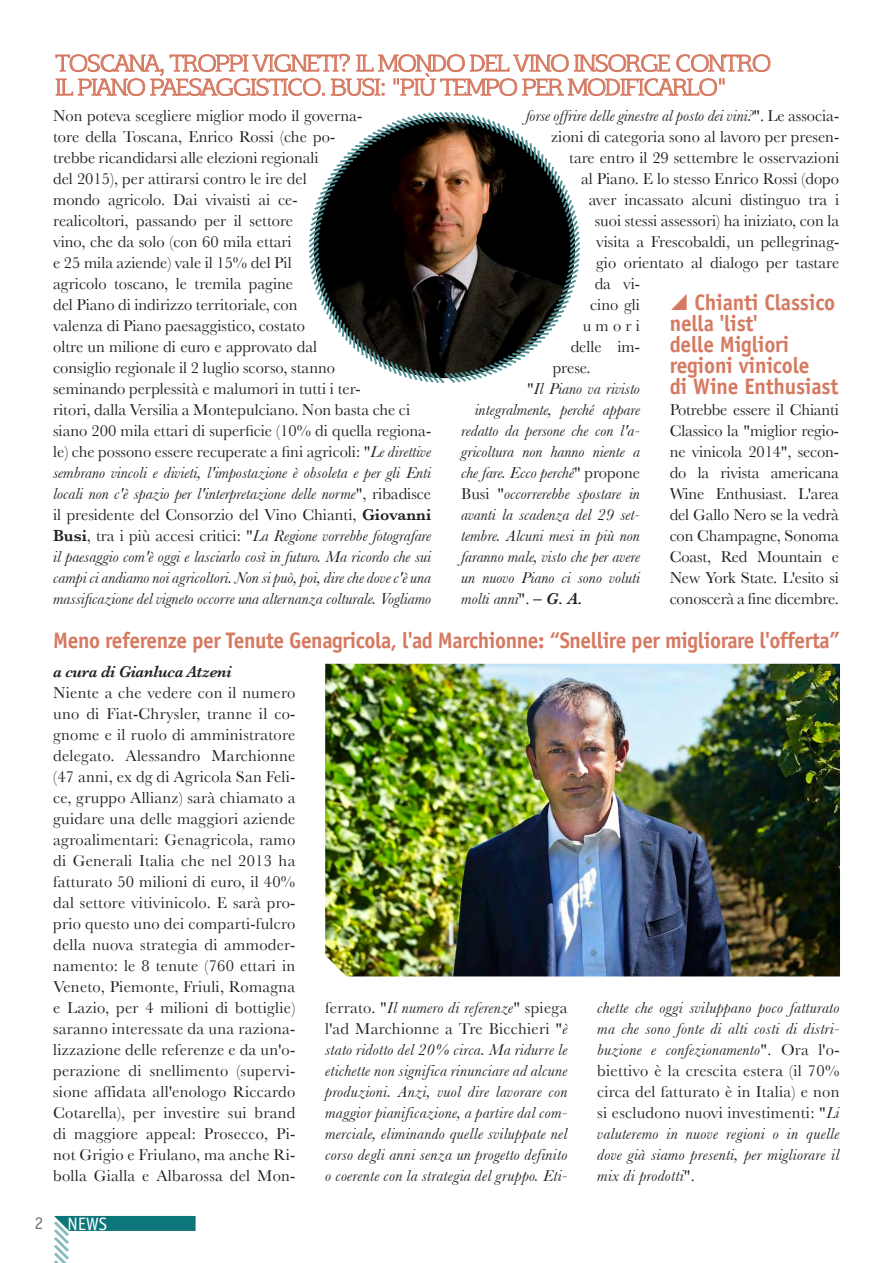
<style>
.page{position:relative;width:893px;height:1263px;background:#fff}
.page>*{position:absolute;margin:0;border:0;box-sizing:border-box;transform-origin:0 0}
.t1{font:700 22.5px/21px "Officina Sans Std";letter-spacing:-.02em;color:#d67961;scale:.95 1}
.t2{font:22.5px "Aftaserif";letter-spacing:-.04em;color:#d67961}
.t3{font:18px "Officina Sans Std";color:#fff}
.t4{font:18px "Officina Sans Std";color:#76787b}
.t5{font:16.5px/21px "Baskerville";color:#231f20;text-align:justify}
.t6{font:italic 16.5px/21px "Baskerville";color:#231f20;text-align:justify}
.t7{font:italic 600 16.5px "Baskerville";letter-spacing:-.02em;color:#231f20}
.s1{font-style:italic}
.s2{font-weight:600}
.s3{font-style:normal}
</style>
<div class="page">
<svg style="left:54px;top:1216px;width:142px;height:47px"></svg>
<svg style="left:55px;top:53px;width:716px;height:43px"></svg>
<img style="left:325px;top:664px;width:515px;height:312px">
<svg style="left:308px;top:111px;width:273px;height:273px"></svg>
<p class="t2" style="left:55px;top:49px;width:717px">TOSCANA, TROPPI VIGNETI? IL MONDO DEL VINO INSORGE CONTRO</p>
<p class="t2" style="left:55px;top:73px;width:673px">IL PIANO PAESAGGISTICO. BUSI: "PIÙ TEMPO PER MODIFICARLO"</p>
<p class="t5" style="left:53px;top:105px;width:380px;text-align:left">Non poteva scegliere miglior modo il governa-<br>tore della Toscana, Enrico Rossi (che po-<br>trebbe ricandidarsi alle elezioni regionali<br>del 2015), per attirarsi contro le ire del<br>mondo agricolo. Dai vivaisti ai ce-<br>realicoltori, passando per il settore<br>vino, che da solo (con 60 mila ettari<br>e 25 mila aziende) vale il 15% del Pil<br>agricolo toscano, le tremila pagine<br>del Piano di indirizzo territoriale, con<br>valenza di Piano paesaggistico, costato<br>oltre un milione di euro e approvato dal<br>consiglio regionale il 2 luglio scorso, stanno<br>seminando perplessità e malumori in tutti i ter-<br>ritori, dalla Versilia a Montepulciano. Non basta che ci siano 200 mila ettari di superficie (10% di quella regiona&shy;le) che possono essere recuperate a fini agricoli: "<span class="s1">Le direttive sembrano vincoli e divieti, l'impostazione è obsoleta e per gli Enti locali non c'è spazio per l'interpretazione delle norme</span>", ribadisce il presidente del Consorzio del Vino Chianti, <span class="s2">Giovanni Busi</span>, tra i più accesi critici: "<span class="s1">La Regione vorrebbe fotografare il paesaggio com'è oggi e lasciarlo così in futuro. Ma ricordo che sui campi ci andiamo noi agricoltori. Non si può, poi, dire che dove c'è una massificazione del vigneto occorre una alternanza colturale. Vogliamo</span></p>
<p class="t6" style="left:526px;top:105px;width:315px">forse offrire delle ginestre al posto dei vini?<span class="s3">". Le associa-</span></p>
<p class="t5" style="left:551px;top:126px;width:290px">zioni di categoria sono al lavoro per presen-</p>
<p class="t5" style="left:569px;top:147px;width:272px">tare entro il 29 settembre le osservazioni</p>
<p class="t5" style="left:581px;top:168px;width:259px">al Piano. E lo stesso Enrico Rossi (dopo</p>
<p class="t5" style="left:589px;top:189px;width:252px">aver incassato alcuni distinguo tra i</p>
<p class="t5" style="left:595px;top:210px;width:246px">suoi stessi assessori) ha iniziato, con la</p>
<p class="t5" style="left:596px;top:231px;width:245px">visita a Frescobaldi, un pellegrinag-</p>
<p class="t5" style="left:596px;top:252px;width:245px">gio orientato al dialogo per tastare</p>
<p class="t5" style="left:595px;top:273px;width:47px">da vi-</p>
<p class="t5" style="left:590px;top:294px;width:51px">cino gli</p>
<p class="t5" style="left:583px;top:315px;width:59px">umori</p>
<p class="t5" style="left:571px;top:336px;width:71px">delle im-</p>
<p class="t5" style="left:553px;top:357px;width:40px">prese.</p>
<p class="t6" style="left:527px;top:378px;width:114px"><span class="s3">"</span>Il Piano va rivisto</p>
<p class="t6" style="left:475px;top:399px;width:167px">integralmente, perché appare</p>
<p class="t6" style="left:461px;top:420px;width:180px">redatto da persone che con l'a-</p>
<p class="t6" style="left:461px;top:441px;width:180px">gricoltura non hanno niente a</p>
<p class="t6" style="left:461px;top:462px;width:180px">che fare. Ecco perché<span class="s3">" propone</span></p>
<p class="t6" style="left:461px;top:483px;width:180px"><span class="s3">Busi "</span>occorrerebbe spostare in</p>
<p class="t6" style="left:461px;top:504px;width:180px">avanti la scadenza del 29 set-</p>
<p class="t6" style="left:461px;top:525px;width:180px">tembre. Alcuni mesi in più non</p>
<p class="t6" style="left:461px;top:546px;width:180px">faranno male, visto che per avere</p>
<p class="t6" style="left:461px;top:567px;width:180px">un nuovo Piano ci sono voluti</p>
<p class="t6" style="left:461px;top:588px;width:123px">molti anni<span class="s3">".</span> <span class="s2">– G. A.</span></p>
<p class="t1" style="left:670px;top:292px;width:176px;text-indent:25px">Chianti Classico nella 'list'</p>
<p class="t1" style="left:670px;top:334px;width:127px">delle Migliori</p>
<p class="t1" style="left:670px;top:355px;width:149px">regioni vinicole</p>
<p class="t1" style="left:670px;top:376px;width:179px">di Wine Enthusiast</p>
<p class="t5" style="left:670px;top:399px;width:171px">Potrebbe essere il Chianti Classico la "miglior regio&shy;ne vinicola 2014", secon&shy;do la rivista americana Wine Enthusiast. L'area del Gallo Nero se la vedrà con Champagne, Sonoma Coast, Red Mountain e New York State. L'esito si conoscerà a fine dicembre.</p>
<p class="t1" style="left:53px;top:629px;width:830px">Meno referenze per Tenute Genagricola, l'ad Marchionne: “Snellire per migliorare l'offerta”</p>
<p class="t7" style="left:53px;top:661px;width:180px">a cura di Gianluca Atzeni</p>
<p class="t5" style="left:53px;top:681px;width:244px">Niente a che vedere con il numero uno di Fiat-Chrysler, tranne il co&shy;gnome e il ruolo di amministratore delegato. Alessandro Marchionne (47 anni, ex dg di Agricola San Feli&shy;ce, gruppo Allianz) sarà chiamato a guidare una delle maggiori aziende agroalimentari: Genagricola, ramo di Generali Italia che nel 2013 ha fatturato 50 milioni di euro, il 40% dal settore vitivinicolo. E sarà pro&shy;prio questo uno dei comparti-fulcro della nuova strategia di ammoder&shy;namento: le 8 tenute (760 ettari in Veneto, Piemonte, Friuli, Romagna e Lazio, per 4 milioni di bottiglie) saranno interessate da una raziona&shy;lizzazione delle referenze e da un'o&shy;perazione di snellimento (supervi&shy;sione affidata all'enologo Riccardo Cotarella), per investire sui brand di maggiore appeal: Prosecco, Pi&shy;not Grigio e Friulano, ma anche Ri&shy;bolla Gialla e Albarossa del Mon-</p>
<p class="t4" style="left:34px;top:1212px;width:10px">2</p>
<p class="t3" style="left:67px;top:1213px;width:41px">NEWS</p>
<p class="t6" style="left:325px;top:997px;width:244px"><span class="s3">ferrato. "</span>Il numero di referenze<span class="s3">" spiega l'ad Marchionne a Tre Bicchieri "</span>è stato ridotto del 20% circa. Ma ridurre le etichette non significa rinunciare ad alcune produzioni. Anzi, vuol dire lavorare con maggior pianificazione, a partire dal com&shy;merciale, eliminando quelle sviluppate nel corso degli anni senza un progetto definito o coerente con la strategia del gruppo. Eti-</p>
<p class="t6" style="left:597px;top:997px;width:244px">chette che oggi sviluppano poco fatturato ma che sono fonte di alti costi di distri&shy;buzione e confezionamento<span class="s3">". Ora l'o&shy;biettivo è la crescita estera (il 70% circa del fatturato è in Italia) e non si escludono nuovi investimenti: "</span>Li valuteremo in nuove regioni o in quelle dove già siamo presenti, per migliorare il mix di prodotti<span class="s3">".</span></p>
</div>
